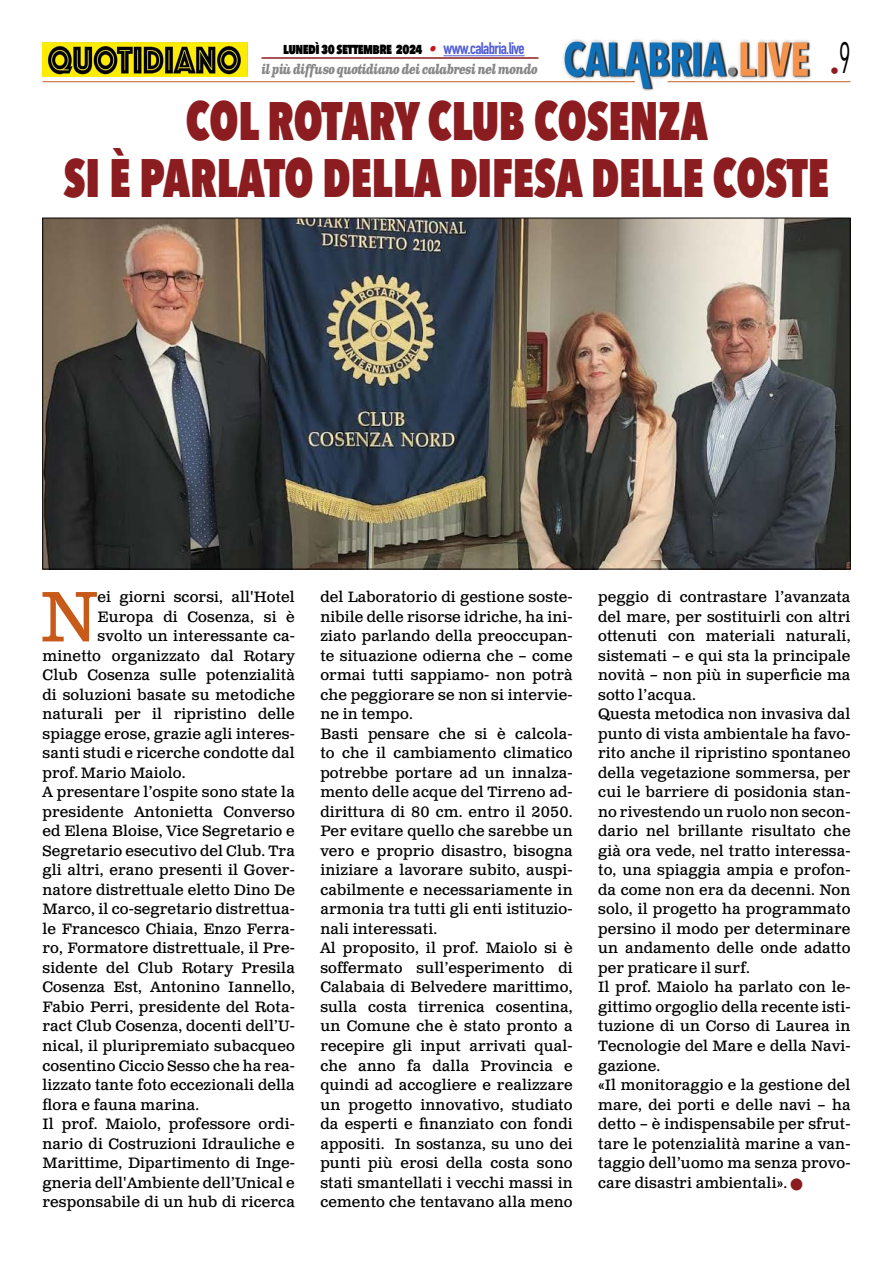
<style>
.page{position:relative;width:893px;height:1263px;background:#fff}
.page>*{position:absolute;margin:0;border:0;box-sizing:border-box;transform-origin:0 0}
.t1{font:71.25px "Clarendon Text Pro";color:#c85a19}
.t2{font:800 54px/57px "Avenir Next Condensed";color:#8b1c1f;text-align:center;scale:.84 1}
.t3{font:18px "Avenir Next Condensed";color:#8b1c1f}
.t4{font:15px/19.5px "Clarendon Text Pro";letter-spacing:.01em;color:#000}
.t5{font:800 15px "Avenir Next Condensed";letter-spacing:-.04em;color:#000;scale:.9 1}
.t6{font:italic 700 13.5px "Clarendon Text Pro";letter-spacing:-.06em;color:#878787;scale:.79 1}
.s1{font-family:"Clarendon Text Pro";font-weight:700;font-style:italic;color:#ca181a}
.s2{font-family:"DIN Condensed";font-weight:700;font-size:16.5px;color:#4f5cd6}
.s3{color:#8b1c1f}
</style>
<div class="page">
<img style="left:563px;top:39px;width:248px;height:51px">
<hr style="left:43px;top:81px;width:592px;height:1px;background:#c85a19">
<hr style="left:668px;top:81px;width:182px;height:1px;background:#c85a19">
<hr style="left:444px;top:55px;width:81px;height:1px;background:#4f5cd6">
<hr style="left:261px;top:57px;width:277px;height:2px;background:#8b1c1f">
<img style="left:43px;top:42px;width:204px;height:35px">
<img style="left:45px;top:220px;width:803px;height:347px">
<p class="t3" style="left:830px;top:55px;width:22px">•<sup>9</sup></p>
<p class="t5" style="left:283px;top:39px;width:270px">lunedì 30 settembre 2024 <span class="s1">•</span> <span class="s2">www.calabria.live</span></p>
<p class="t6" style="left:261px;top:61px;width:352px">il più diffuso quotidiano dei calabresi nel mondo</p>
<h2 class="t2" style="left:64px;top:92px;width:912px">COL ROTARY CLUB COSENZA<br>SI È PARLATO DELLA DIFESA DELLE COSTE</h2>
<h1 class="t1" style="left:40px;top:574px;width:59px">N</h1>
<p class="t4" style="left:98px;top:588px;width:199px">ei giorni scorsi, all'Hotel</p>
<p class="t4" style="left:98px;top:608px;width:199px">Europa di Cosenza, si è</p>
<p class="t4" style="left:98px;top:627px;width:199px">svolto un interessante ca-</p>
<p class="t4" style="left:43px;top:647px;width:254px">minetto organizzato dal Rotary</p>
<p class="t4" style="left:43px;top:666px;width:254px">Club Cosenza sulle potenzialità</p>
<p class="t4" style="left:43px;top:686px;width:254px">di soluzioni basate su metodiche</p>
<p class="t4" style="left:43px;top:705px;width:254px">naturali per il ripristino delle</p>
<p class="t4" style="left:43px;top:725px;width:254px">spiagge erose, grazie agli interes-</p>
<p class="t4" style="left:43px;top:744px;width:254px">santi studi e ricerche condotte dal</p>
<p class="t4" style="left:43px;top:764px;width:145px">prof. Mario Maiolo.</p>
<p class="t4" style="left:43px;top:783px;width:254px">A presentare l’ospite sono state la</p>
<p class="t4" style="left:43px;top:803px;width:254px">presidente Antonietta Converso</p>
<p class="t4" style="left:43px;top:822px;width:254px">ed Elena Bloise, Vice Segretario e</p>
<p class="t4" style="left:43px;top:842px;width:254px">Segretario esecutivo del Club. Tra</p>
<p class="t4" style="left:43px;top:861px;width:254px">gli altri, erano presenti il Gover-</p>
<p class="t4" style="left:43px;top:881px;width:254px">natore distrettuale eletto Dino De</p>
<p class="t4" style="left:43px;top:900px;width:254px">Marco, il co-segretario distrettua-</p>
<p class="t4" style="left:43px;top:920px;width:254px">le Francesco Chiaia, Enzo Ferra-</p>
<p class="t4" style="left:43px;top:939px;width:254px">ro, Formatore distrettuale, il Pre-</p>
<p class="t4" style="left:43px;top:959px;width:254px">sidente del Club Rotary Presila</p>
<p class="t4" style="left:43px;top:978px;width:254px">Cosenza Est, Antonino Iannello,</p>
<p class="t4" style="left:43px;top:998px;width:254px">Fabio Perri, presidente del Rota-</p>
<p class="t4" style="left:43px;top:1017px;width:254px">ract Club Cosenza, docenti dell’U-</p>
<p class="t4" style="left:43px;top:1037px;width:254px">nical, il pluripremiato subacqueo</p>
<p class="t4" style="left:43px;top:1056px;width:254px">cosentino Ciccio Sesso che ha rea-</p>
<p class="t4" style="left:43px;top:1076px;width:254px">lizzato tante foto eccezionali della</p>
<p class="t4" style="left:43px;top:1095px;width:158px">flora e fauna marina.</p>
<p class="t4" style="left:43px;top:1115px;width:254px">Il prof. Maiolo, professore ordi-</p>
<p class="t4" style="left:43px;top:1134px;width:254px">nario di Costruzioni Idrauliche e</p>
<p class="t4" style="left:43px;top:1154px;width:254px">Marittime, Dipartimento di Inge-</p>
<p class="t4" style="left:43px;top:1173px;width:254px">gneria dell'Ambiente dell’Unical e</p>
<p class="t4" style="left:43px;top:1193px;width:254px">responsabile di un hub di ricerca</p>
<p class="t4" style="left:320px;top:588px;width:254px">del Laboratorio di gestione soste&shy;nibile delle risorse idriche, ha ini&shy;ziato parlando della preoccupan&shy;te situazione odierna che – come ormai tutti sappiamo- non potrà che peggiorare se non si intervie&shy;ne in tempo.<br>Basti pensare che si è calcola&shy;to che il cambiamento climatico potrebbe portare ad un innalza&shy;mento delle acque del Tirreno ad&shy;dirittura di 80 cm. entro il 2050.<br>Per evitare quello che sarebbe un vero e proprio disastro, bisogna iniziare a lavorare subito, auspi&shy;cabilmente e necessariamente in armonia tra tutti gli enti istituzio&shy;nali interessati.<br>Al proposito, il prof. Maiolo si è soffermato sull’esperimento di<br>Calabaia di Belvedere marittimo, sulla costa tirrenica cosentina, un Comune che è stato pronto a recepire gli input arrivati qual&shy;che anno fa dalla Provincia e quindi ad accogliere e realizzare un progetto innovativo, studiato da esperti e finanziato con fondi appositi. In sostanza, su uno dei punti più erosi della costa sono stati smantellati i vecchi massi in cemento che tentavano alla meno</p>
<p class="t4" style="left:598px;top:588px;width:254px">peggio di contrastare l’avanzata del mare, per sostituirli con altri ottenuti con materiali naturali, sistemati – e qui sta la principale novità – non più in superficie ma sotto l’acqua.<br>Questa metodica non invasiva dal punto di vista ambientale ha favo&shy;rito anche il ripristino spontaneo della vegetazione sommersa, per cui le barriere di posidonia stan&shy;no rivestendo un ruolo non secon&shy;dario nel brillante risultato che già ora vede, nel tratto interessa&shy;to, una spiaggia ampia e profon&shy;da come non era da decenni. Non solo, il progetto ha programmato persino il modo per determinare un andamento delle onde adatto per praticare il surf.<br>Il prof. Maiolo ha parlato con le&shy;gittimo orgoglio della recente isti&shy;tuzione di un Corso di Laurea in<br>Tecnologie del Mare e della Navi&shy;gazione.<br>«Il monitoraggio e la gestione del mare, dei porti e delle navi – ha detto – è indispensabile per sfrut&shy;tare le potenzialità marine a van&shy;taggio dell’uomo ma senza provo&shy;care disastri ambientali». <span class="s3">■</span></p>
</div>
